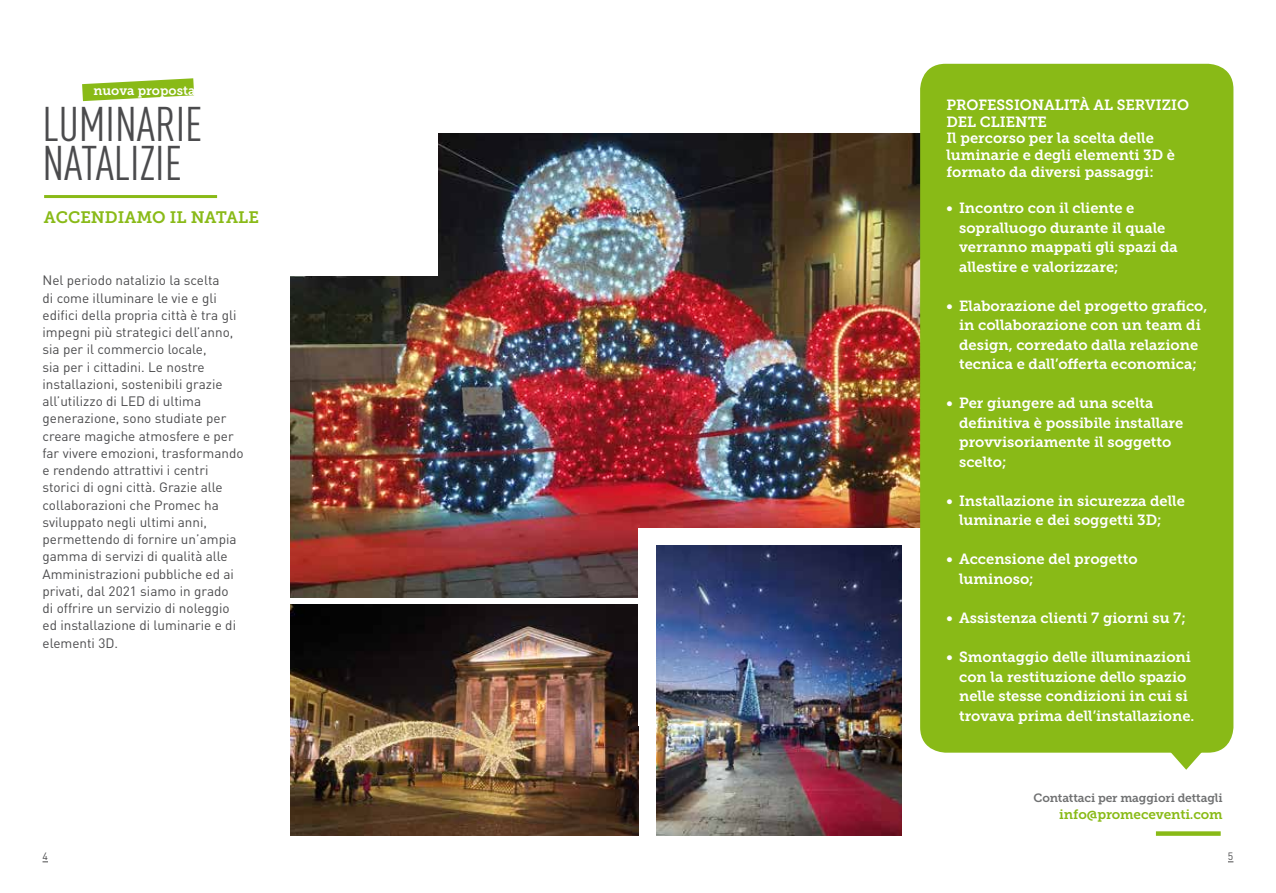
<style>
.page{position:relative;width:1276px;height:893px;background:#fff}
.page>*{position:absolute;margin:0;border:0;box-sizing:border-box;transform-origin:0 0}
.t1{font:48px/39px "DIN Cond";color:#4b4b4d}
.t2{font:16.5px "Museo JH Slab 700";color:#89ba17}
.t3{font:14.7px/19.5px "Museo JH Slab 700";color:#fff}
.t4{font:13.5px/17.2px "DIN";color:#4b4b4d}
.t5{font:13.5px "Museo JH Slab 700";letter-spacing:-.01em;color:#89ba17}
.t6{font:12.9px "Museo JH Slab 700";color:#fff}
.t7{font:12px "Museo JH Slab 700";letter-spacing:-.01em;color:#707172}
.t8{font:10.5px "DIN";color:#4b4b4d}
</style>
<div class="page">
<img style="left:291px;top:134px;width:629px;height:464px">
<div style="left:108px;top:0;width:330px;height:275px;background:#fff"></div>
<div style="left:1156px;top:831px;width:64px;height:5px;background:#89ba17"></div>
<hr style="left:44px;top:195px;width:173px;height:3px;background:#89ba17">
<svg style="left:82px;top:78px;width:112px;height:23px"></svg>
<svg style="left:1171px;top:753px;width:30px;height:17px"></svg>
<img style="left:291px;top:604px;width:347px;height:232px">
<div style="left:638px;top:528px;width:310px;height:197px;background:#fff"></div>
<div style="left:920px;top:64px;width:313px;height:689px;background:#89ba17;border-radius:26px"></div>
<img style="left:656px;top:545px;width:245px;height:291px">
<p class="t6" style="left:94px;top:84px;width:103px">nuova proposta</p>
<h1 class="t1" style="left:43px;top:104px;width:162px">LUMINARIE<br>NATALIZIE</h1>
<p class="t2" style="left:44px;top:208px;width:216px">ACCENDIAMO IL NATALE</p>
<p class="t4" style="left:43px;top:272px;width:202px">Nel periodo natalizio la scelta<br>di come illuminare le vie e gli edifici della propria città è tra gli impegni più strategici dell’anno, sia per il commercio locale,<br>sia per i cittadini. Le nostre installazioni, sostenibili grazie all’utilizzo di LED di ultima generazione, sono studiate per creare magiche atmosfere e per far vivere emozioni, trasformando e rendendo attrattivi i centri storici di ogni città. Grazie alle collaborazioni che Promec ha sviluppato negli ultimi anni, permettendo di fornire un’ampia gamma di servizi di qualità alle<br>Amministrazioni pubbliche ed ai privati, dal 2021 siamo in grado<br>di offrire un servizio di noleggio ed installazione di luminarie e di elementi 3D.</p>
<p class="t3" style="left:946px;top:96px;width:244px;line-height:16.8px">PROFESSIONALITÀ AL SERVIZIO<br>DEL CLIENTE<br>Il percorso per la scelta delle luminarie e degli elementi 3D è formato da diversi passaggi:</p>
<p class="t3" style="left:959px;top:199px;width:220px;text-indent:-13px">• Incontro con il cliente e sopralluogo durante il quale verranno mappati gli spazi da allestire e valorizzare;</p>
<p class="t3" style="left:946px;top:296px;width:263px;text-align:center">• Elaborazione del progetto grafico, in collaborazione con un team di design, corredato dalla relazione tecnica e dall’offerta economica;</p>
<p class="t3" style="left:959px;top:394px;width:226px;text-indent:-13px">• Per giungere ad una scelta definitiva è possibile installare provvisoriamente il soggetto scelto;</p>
<p class="t3" style="left:959px;top:491px;width:227px;text-indent:-13px">• Installazione in sicurezza delle luminarie e dei soggetti 3D;</p>
<p class="t3" style="left:959px;top:550px;width:180px;text-indent:-13px">• Accensione del progetto luminoso;</p>
<p class="t3" style="left:946px;top:608px;width:241px">• Assistenza clienti 7 giorni su 7;</p>
<p class="t3" style="left:959px;top:647px;width:237px;text-indent:-13px">• Smontaggio delle illuminazioni con la restituzione dello spazio nelle stesse condizioni in cui si trovava prima dell’installazione.</p>
<p class="t7" style="left:1033px;top:791px;width:191px">Contattaci per maggiori dettagli</p>
<p class="t5" style="left:1059px;top:806px;width:165px">info@promeceventi.com</p>
<p class="t8" style="left:43px;top:850px;width:7px">4</p>
<p class="t8" style="left:1228px;top:850px;width:7px">5</p>
</div>
